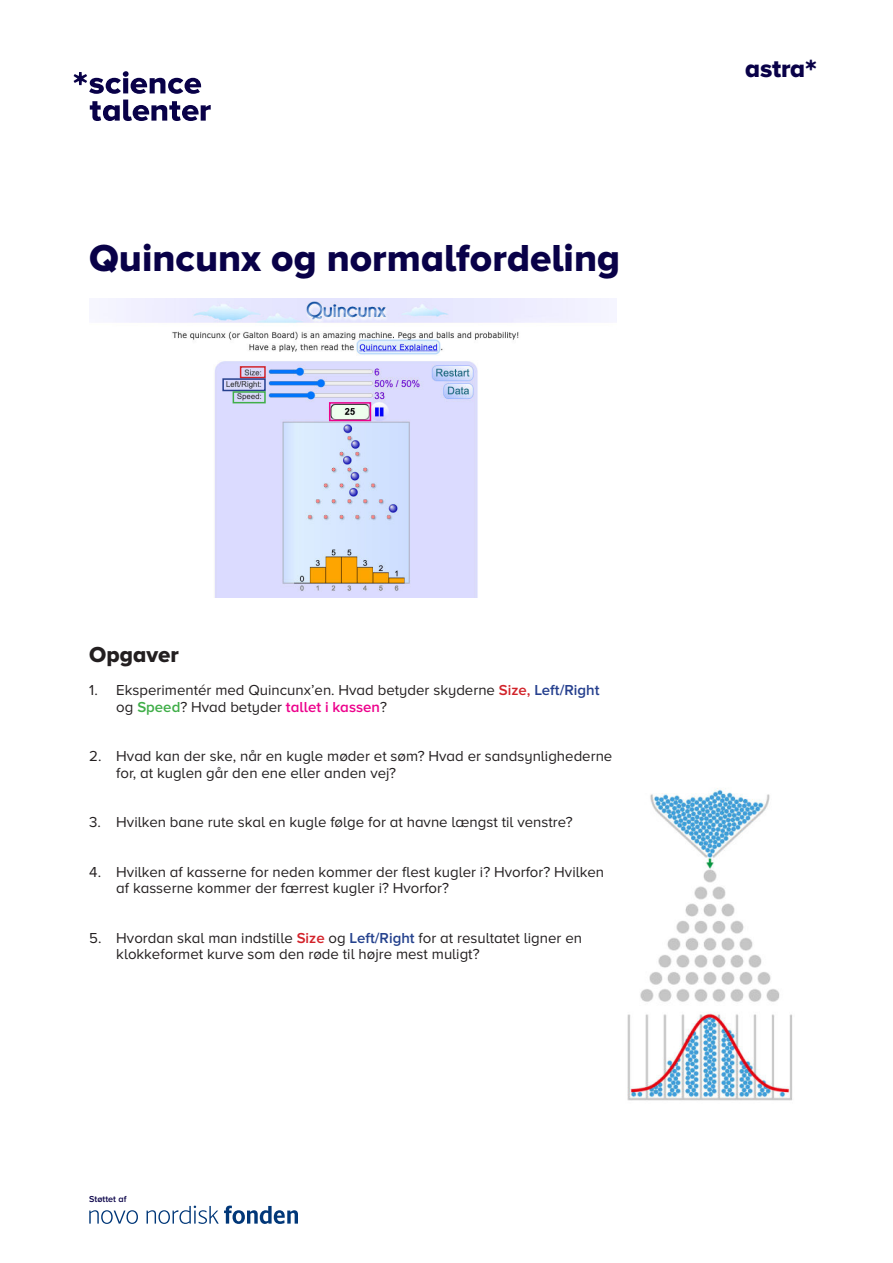
<style>
.page{position:relative;width:893px;height:1263px;background:#fff}
.page>*{position:absolute;margin:0;border:0;box-sizing:border-box;transform-origin:0 0}
.t1{font:800 39px "Proxima Nova Astra";color:#090148}
.t2{font:800 25.5px "Proxima Nova Astra";letter-spacing:-.01em;color:#090148}
.t3{font:800 22.5px "Proxima Nova Astra";color:#231f20}
.t4{font:15px/16.5px "Proxima Nova Astra";color:#231f20}
.t5{font:600 9px "Proxima Nova Astra";color:#090148}
.s1{font-weight:600;color:#d1232a}
.s2{font-weight:600;color:#253f8e}
.s3{font-weight:600;color:#40ae49}
.s4{font-weight:600;color:#ed028c}
.s5{font-weight:600;color:#d3222a}
.s6{font-weight:600;color:#24418d}
</style>
<div class="page">
<svg style="left:89px;top:1210px;width:49px;height:14px"></svg>
<svg style="left:147px;top:1205px;width:151px;height:19px"></svg>
<svg style="left:90px;top:100px;width:121px;height:21px"></svg>
<svg style="left:74px;top:71px;width:127px;height:23px"></svg>
<img style="left:103px;top:299px;width:514px;height:299px">
<div style="left:240px;top:366px;width:26px;height:12px;border:2px solid #d1232a"></div>
<div style="left:222px;top:378px;width:44px;height:13px;border:2px solid #253f8e"></div>
<div style="left:233px;top:391px;width:33px;height:12px;border:2px solid #40ae49"></div>
<div style="left:329px;top:402px;width:42px;height:19px;border:2px solid #ed028c"></div>
<img style="left:627px;top:788px;width:166px;height:313px">
<h1 class="t1" style="left:89px;top:241px;width:533px">Quincunx og normalfordeling</h1>
<h2 class="t2" style="left:745px;top:58px;width:74px">astra*</h2>
<h3 class="t3" style="left:89px;top:645px;width:91px">Opgaver</h3>
<p class="t4" style="left:116px;top:683px;width:485px;text-indent:-27px">1. Eksperimentér med Quincunx’en. Hvad betyder skyderne <span class="s1">Size,</span> <span class="s2">Left/Right </span>og <span class="s3">Speed</span>? Hvad betyder <span class="s4">tallet i kassen</span>?</p>
<p class="t4" style="left:116px;top:749px;width:498px;text-indent:-27px">2. Hvad kan der ske, når en kugle møder et søm? Hvad er sandsynlighederne for, at kuglen går den ene eller anden vej?</p>
<p class="t4" style="left:89px;top:815px;width:485px">3. Hvilken bane rute skal en kugle følge for at havne længst til venstre?</p>
<p class="t4" style="left:116px;top:864px;width:489px;text-indent:-27px">4. Hvilken af kasserne for neden kommer der flest kugler i? Hvorfor? Hvilken af kasserne kommer der færrest kugler i? Hvorfor?</p>
<p class="t4" style="left:116px;top:930px;width:467px;text-indent:-27px">5. Hvordan skal man indstille <span class="s5">Size</span> og <span class="s6">Left/Right</span> for at resultatet ligner en klokkeformet kurve som den røde til højre mest muligt?</p>
<p class="t5" style="left:89px;top:1195px;width:39px">Støttet af</p>
</div>
